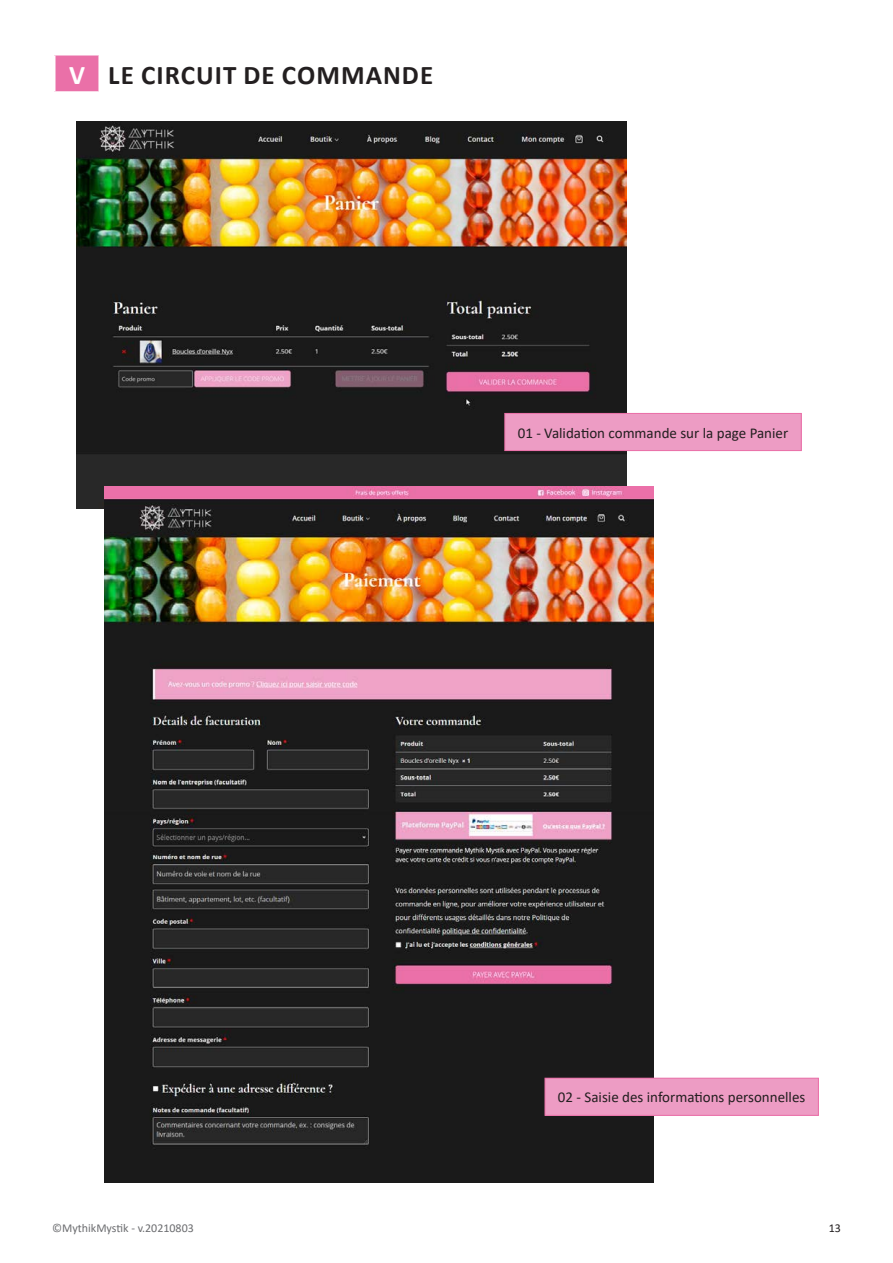
<style>
.page{position:relative;width:893px;height:1263px;background:#fff}
.page>*{position:absolute;margin:0;border:0;box-sizing:border-box;transform-origin:0 0}
.t1{font:700 27px "Calibri";letter-spacing:.04em;color:#231f20}
.t2{font:700 27px "Calibri";color:#fff}
.t3{font:15px "Calibri";color:#231f20}
.t4{font:12px "Calibri";color:#6c6d70}
.t5{font:12px "Calibri";color:#231f20}
</style>
<div class="page">
<div style="left:55px;top:55px;width:44px;height:37px;background:#ea70a8"></div>
<hr style="left:54px;top:54px;width:45px;height:2px;background:#fff">
<hr style="left:54px;top:55px;width:2px;height:36px;background:#fff">
<hr style="left:98px;top:55px;width:2px;height:36px;background:#fff">
<hr style="left:54px;top:91px;width:45px;height:2px;background:#fff">
<img style="left:77px;top:121px;width:549px;height:387px">
<div style="left:505px;top:413px;width:296px;height:38px;background:#ed9cc4"></div>
<div style="left:505px;top:413px;width:296px;height:38px;border:1px solid #ea70a8"></div>
<img style="left:105px;top:487px;width:548px;height:695px">
<div style="left:545px;top:1078px;width:273px;height:37px;background:#ed9cc4"></div>
<div style="left:545px;top:1078px;width:274px;height:37px;border:1px solid #ea70a8"></div>
<p class="t2" style="left:69px;top:55px;width:17px">V</p>
<p class="t1" style="left:108px;top:55px;width:326px">LE CIRCUIT DE COMMANDE</p>
<p class="t3" style="left:518px;top:422px;width:272px">01 - Validation commande sur la page Panier</p>
<p class="t3" style="left:558px;top:1087px;width:249px">02 - Saisie des informations personnelles</p>
<p class="t4" style="left:52px;top:1219px;width:143px">©MythikMystik - v.20210803</p>
<p class="t5" style="left:829px;top:1219px;width:14px">13</p>
</div>
